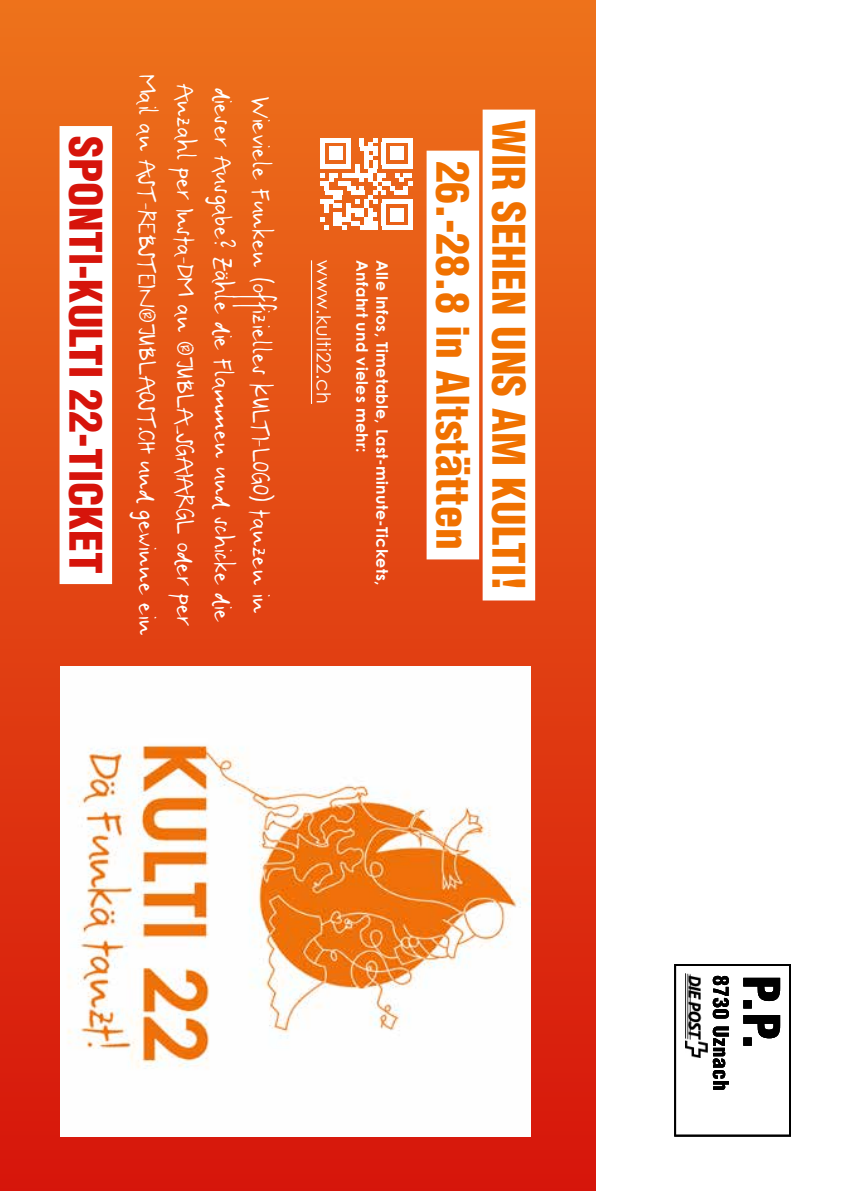
<style>
.page{position:relative;width:844px;height:1191px;background:#fff}
.page>*{position:absolute;margin:0;border:0;box-sizing:border-box;transform-origin:0 0}
.t1{font:900 condensed 43.75px/56px "Helvetica LT Std";color:#f07100;text-align:center}
.t2{font:900 condensed 43.75px "Helvetica LT Std";color:#d6140b}
.t3{font:19.25px "Jubla Hand";letter-spacing:.02em;color:#fff}
.t4{font:19.25px "Century Gothic";letter-spacing:.015em;color:#fff}
.t5{font:700 15.75px "Century Gothic";letter-spacing:.02em;color:#fff}
</style>
<div class="page">
<img style="left:685px;top:973px;width:22px;height:84px">
<div style="left:674px;top:964px;width:116px;height:172px;border:2px solid #000"></div>
<svg style="left:712px;top:975px;width:16px;height:114px"></svg>
<svg style="left:743px;top:977px;width:36px;height:68px"></svg>
<div style="left:0;top:0;width:595px;height:1191px;background:linear-gradient(to bottom,#ed711a,#d71a10)"></div>
<div style="left:482px;top:110px;width:53px;height:490px;background:#fff"></div>
<div style="left:426px;top:151px;width:53px;height:408px;background:#fff"></div>
<img style="left:60px;top:666px;width:470px;height:470px">
<hr style="left:311px;top:260px;width:1px;height:144px;background:#fff">
<svg style="left:320px;top:138px;width:92px;height:92px"></svg>
<div style="left:60px;top:126px;width:52px;height:458px;background:#fff"></div>
<h1 class="t2" style="left:113px;top:136px;width:440px;rotate:90deg">SPONTI-KULTI 22-TICKET</h1>
<p class="t3" style="left:157px;top:75px;width:562px;rotate:90deg">Mail an AST-REBSTEIN®JUBLAOST.CH und gewinne ein</p>
<p class="t3" style="left:195px;top:84px;width:544px;rotate:90deg">Anzahl per Insta-DM an ®JUBLA_SGAIARGL oder per</p>
<p class="t3" style="left:233px;top:88px;width:535px;rotate:90deg">dieser Ausgabe? Zähle die Flammen und schicke die</p>
<p class="t3" style="left:271px;top:97px;width:518px;rotate:90deg">Wieviele Funken (offizielles KULTI-LOGO) tanzen in</p>
<p class="t4" style="left:337px;top:260px;width:145px;rotate:90deg">www.kulti22.ch</p>
<p class="t5" style="left:374px;top:260px;width:194px;rotate:90deg">Anfahrt und vieles mehr:</p>
<p class="t5" style="left:394px;top:260px;width:326px;rotate:90deg">Alle Infos, Timetable, Last-minute-Tickets,</p>
<h1 class="t1" style="left:537px;top:119px;width:472px;rotate:90deg">WIR SEHEN UNS AM KULTI!<br>26.-28.8 in Altstätten</h1>
</div>
